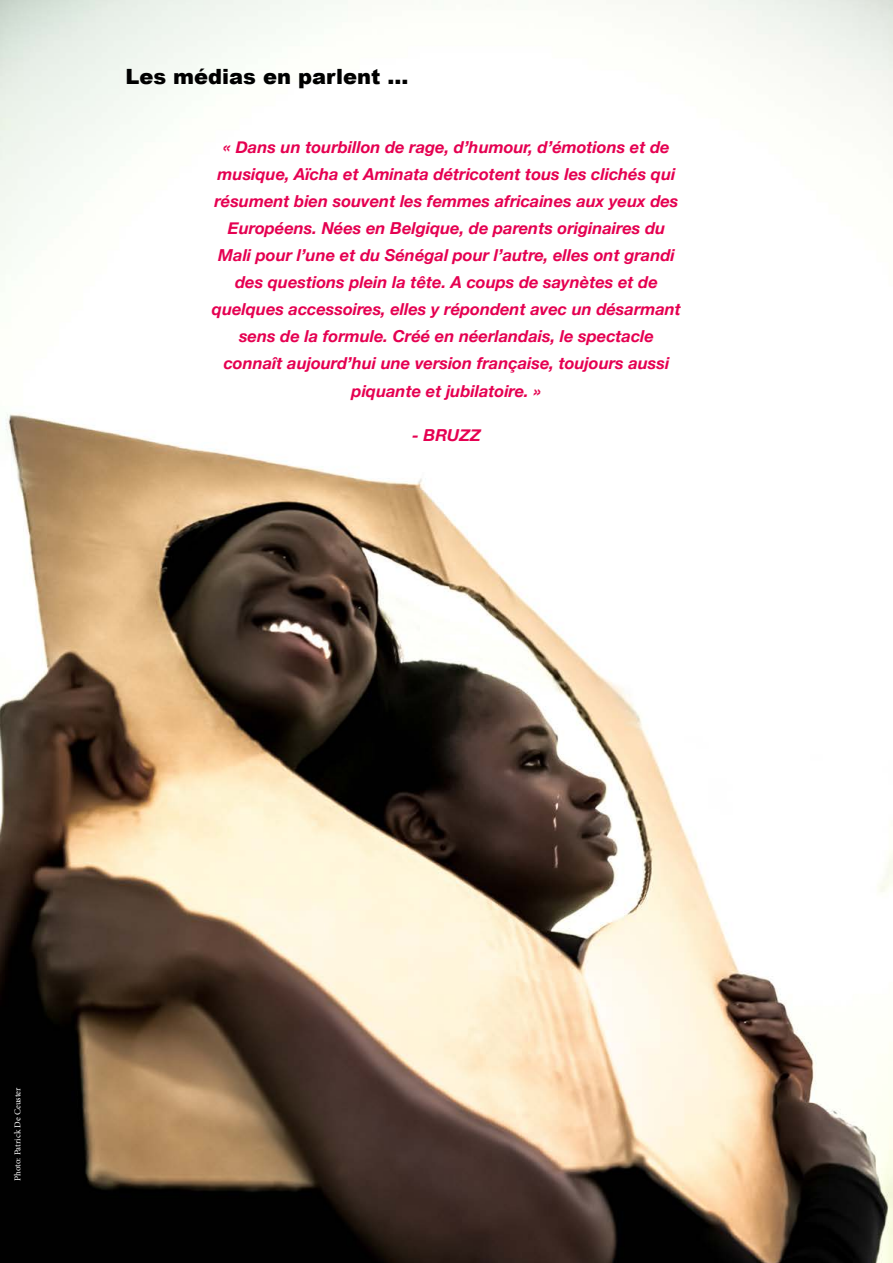
<style>
.page{position:relative;width:893px;height:1263px;background:#fff}
.page>*{position:absolute;margin:0;border:0;box-sizing:border-box;transform-origin:0 0}
.t1{font:900 21px "Arial";color:#000}
.t2{font:italic 700 16.5px/27px "Helvetica Neue";color:#e50051;text-align:center}
.t3{font:9px "Minion Pro";letter-spacing:-.005em;color:#fff}
.s1{font-size:17.25px;color:#e50753}
</style>
<div class="page">
<img style="left:0;top:0;width:893px;height:1263px">
<p class="t1" style="left:125px;top:61px;width:285px">Les médias en parlent ...</p>
<p class="t2" style="left:212px;top:134px;width:471px"><span class="s1">«</span> Dans un tourbillon de rage, d’humour, d’émotions et de musique, Aïcha et Aminata détricotent tous les clichés qui résument bien souvent les femmes africaines aux yeux des Européens. Nées en Belgique, de parents originaires du Mali pour l’une et du Sénégal pour l’autre, elles ont grandi des questions plein la tête. A coups de saynètes et de quelques accessoires, elles y répondent avec un désarmant sens de la formule. Créé en néerlandais, le spectacle connaît aujourd’hui une version française, toujours aussi piquante et jubilatoire. <span class="s1">»</span></p>
<p class="t2" style="left:412px;top:422px;width:70px">- BRUZZ</p>
<p class="t3" style="left:11px;top:1181px;width:95px;rotate:-90deg">Photo: Patrick De Ceuster</p>
</div>
